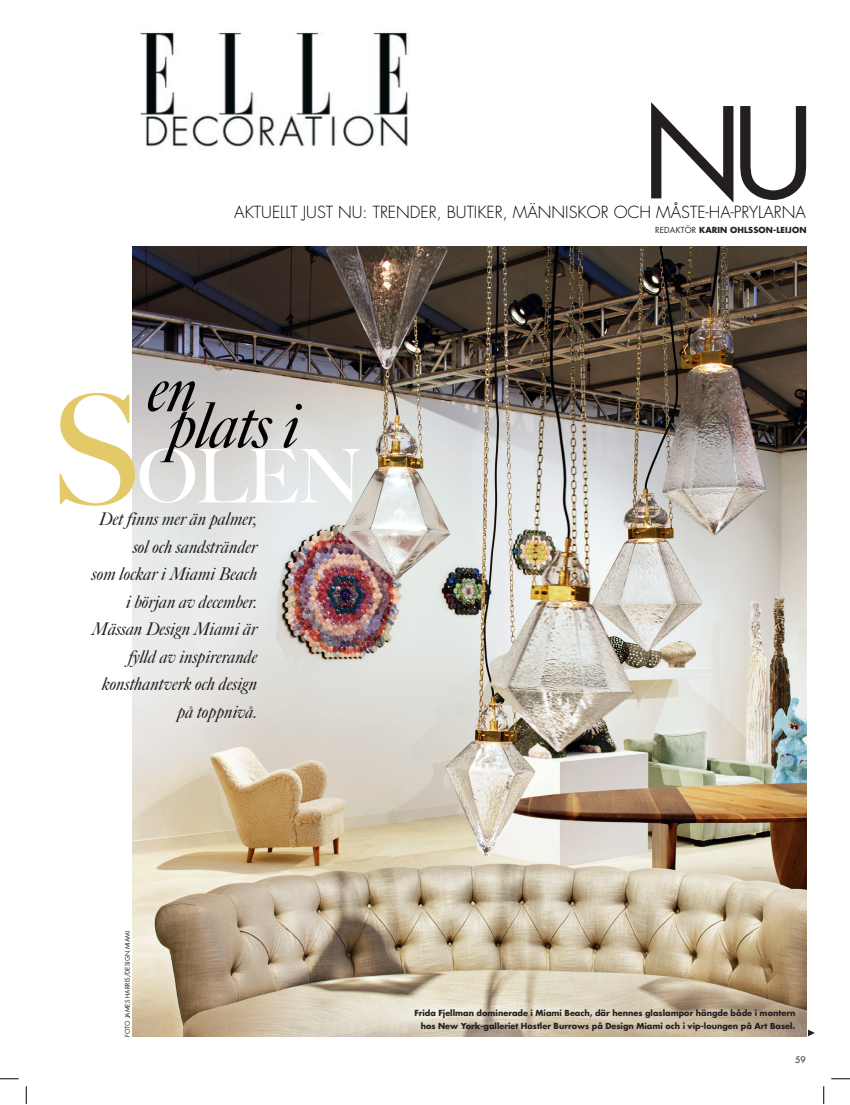
<style>
.page{position:relative;width:850px;height:1105px;background:#fff}
.page>*{position:absolute;margin:0;border:0;box-sizing:border-box;transform-origin:0 0}
._00-head_Big_Caslon{font:152.5px "Big Caslon Elle";color:#e4c968}
.t1{font:122.5px "Futura Std";color:#231f20}
._00-head_Big_Caslon-2{font:74.12px "Big Caslon Elle";color:#fff}
._00-head_Big_Caslon-3{font:italic 62.62px "Big Caslon Elle";letter-spacing:-.005em;color:#010203}
._20-body-lead_Big_Ca{font:italic 17.5px/27.5px "Big Caslon Elle";letter-spacing:.01em;color:#231f20;text-align:right}
.t2{font:300 16.25px "Futura Std";color:#010203}
.t3{font:8.75px "Futura Std";color:#231f20}
._50-image-caption{font:700 8.12px/12.5px "Futura Std";color:#231f20;text-align:right}
._30-byline{font:700 8.12px "Futura Std";letter-spacing:.015em;color:#231f20}
._50-image-credit{font:6.25px "Futura Std";color:#231f20}
.s1{font-weight:400}
</style>
<div class="page">
<img style="left:132px;top:247px;width:674px;height:789px">
<svg style="left:808px;top:1030px;width:6px;height:6px"></svg>
<svg style="left:436px;top:1006px;width:116px;height:60px"></svg>
<svg style="left:0;top:1078px;width:19px;height:1px"></svg>
<svg style="left:831px;top:1078px;width:19px;height:1px"></svg>
<svg style="left:25px;top:1086px;width:2px;height:18px"></svg>
<svg style="left:823px;top:1086px;width:1px;height:18px"></svg>
<img style="left:140px;top:32px;width:268px;height:115px">
<p class="t1" style="left:641px;top:75px;width:175px">NU</p>
<p class="_30-byline" style="left:655px;top:225px;width:153px"><span class="s1">REDAKTÖR</span> KARIN OHLSSON-LEIJON</p>
<p class="t2" style="left:234px;top:202px;width:573px">AKTUELLT JUST NU: TRENDER, BUTIKER, MÄNNISKOR OCH MÅSTE-HA-PRYLARNA</p>
<p class="_00-head_Big_Caslon-3" style="left:148px;top:353px;width:50px">en</p>
<p class="_00-head_Big_Caslon" style="left:50px;top:362px;width:94px">S</p>
<p class="_00-head_Big_Caslon-3" style="left:169px;top:389px;width:132px">plats i</p>
<p class="_00-head_Big_Caslon-2" style="left:137px;top:433px;width:227px">OLEN</p>
<p class="_20-body-lead_Big_Ca" style="left:92px;top:506px;width:167px">Det finns mer än palmer, sol och sandstränder<br>som lockar i Miami Beach i början av december.<br>Mässan Design Miami är fylld av inspirerande konsthantverk och design på toppnivå.</p>
<p class="_50-image-credit" style="left:123px;top:1037px;width:108px;rotate:-90deg">FOTO JAMES HARRIS/DESIGN MIAMI</p>
<p class="_50-image-caption" style="left:414px;top:1007px;width:382px">Frida Fjellman dominerade i Miami Beach, där hennes glaslampor hängde både i montern hos New York-galleriet Hostler Burrows på Design Miami och i vip-loungen på Art Basel.</p>
<p class="t3" style="left:795px;top:1054px;width:12px">59</p>
</div>
